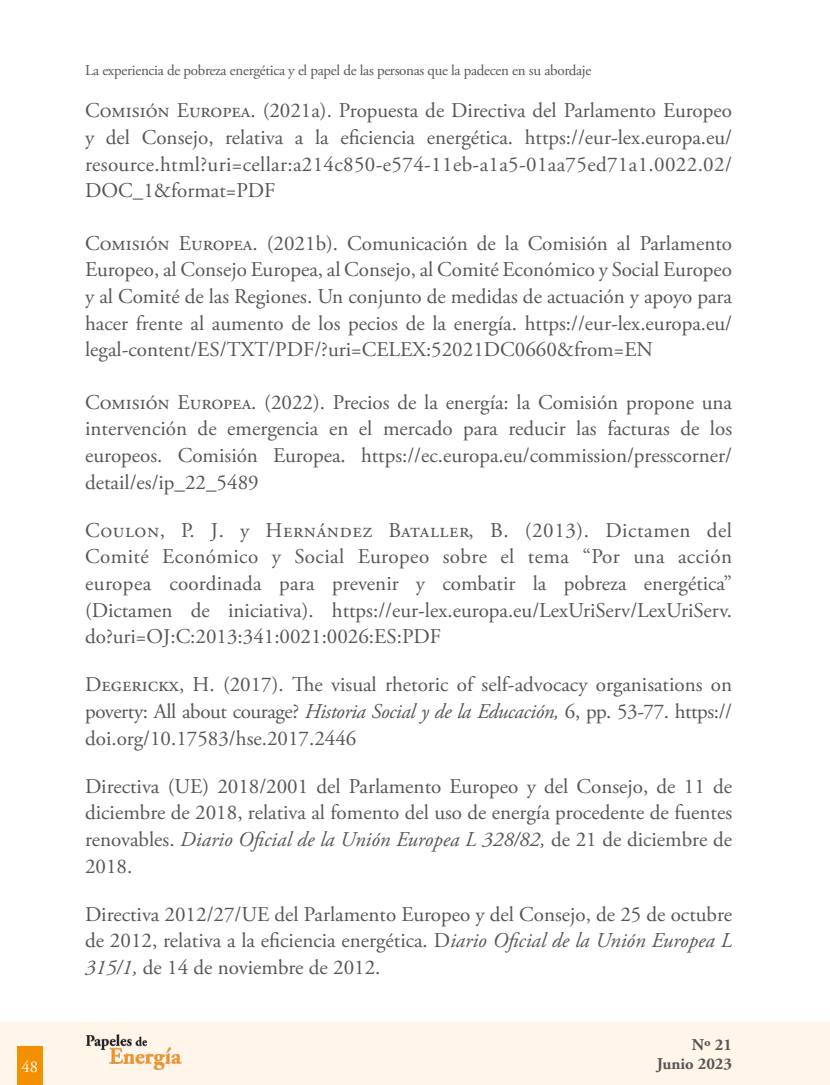
<style>
.page{position:relative;width:830px;height:1085px;background:#fff}
.page>*{position:absolute;margin:0;border:0;box-sizing:border-box;transform-origin:0 0}
.t1{font:21px/26.7px "Adobe Garamond Pro";color:#575756;text-align:justify}
.t2{font:700 16.5px "Adobe Garamond Pro";color:#575756}
.t3{font:16.5px "Adobe Garamond Pro";color:#fff}
.t4{font:15px "Adobe Garamond Pro";letter-spacing:-.02em;color:#575756}
.s1{font-style:italic}
</style>
<div class="page">
<div style="left:0;top:1021px;width:829px;height:63px;background:#fff5e9"></div>
<img style="left:86px;top:1034px;width:95px;height:35px">
<div style="left:17px;top:1046px;width:26px;height:38px;background:#f39000"></div>
<p class="t4" style="left:85px;top:62px;width:507px">La experiencia de pobreza energética y el papel de las personas que la padecen en su abordaje</p>
<p class="t1" style="left:85px;top:98px;width:648px">Comisión Europea. (2021a). Propuesta de Directiva del Parlamento Europeo y del Consejo, relativa a la eficiencia energética. https://eur-lex.europa.eu/ resource.html?uri=cellar:a214c850-e574-11eb-a1a5-01aa75ed71a1.0022.02/ DOC_1&amp;format=PDF</p>
<p class="t1" style="left:85px;top:230px;width:648px">Comisión Europea. (2021b). Comunicación de la Comisión al Parlamento Europeo, al Consejo Europea, al Consejo, al Comité Económico y Social Europeo y al Comité de las Regiones. Un conjunto de medidas de actuación y apoyo para hacer frente al aumento de los pecios de la energía. https://eur-lex.europa.eu/ legal-content/ES/TXT/PDF/?uri=CELEX:52021DC0660&amp;from=EN</p>
<p class="t1" style="left:85px;top:389px;width:648px">Comisión Europea. (2022). Precios de la energía: la Comisión propone una intervención de emergencia en el mercado para reducir las facturas de los europeos. Comisión Europea. https://ec.europa.eu/commission/presscorner/ detail/es/ip_22_5489</p>
<p class="t1" style="left:85px;top:517px;width:648px">Coulon, P. J. y Hernández Bataller, B. (2013). Dictamen del Comité Económico y Social Europeo sobre el tema “Por una acción europea coordinada para prevenir y combatir la pobreza energética” (Dictamen de iniciativa). https://eur-lex.europa.eu/LexUriServ/LexUriServ. do?uri=OJ:C:2013:341:0021:0026:ES:PDF</p>
<p class="t1" style="left:85px;top:672px;width:648px">Degerickx, H. (2017). The visual rhetoric of self-advocacy organisations on poverty: All about courage? <span class="s1">Historia Social y de la Educación,</span> 6, pp. 53-77. https:// doi.org/10.17583/hse.2017.2446</p>
<p class="t1" style="left:85px;top:773px;width:648px">Directiva (UE) 2018/2001 del Parlamento Europeo y del Consejo, de 11 de diciembre de 2018, relativa al fomento del uso de energía procedente de fuentes renovables. <span class="s1">Diario Oficial de la Unión Europea L 328/82,</span> de 21 de diciembre de 2018.</p>
<p class="t1" style="left:85px;top:901px;width:648px">Directiva 2012/27/UE del Parlamento Europeo y del Consejo, de 25 de octubre de 2012, relativa a la eficiencia energética. D<span class="s1">iario Oficial de la Unión Europea L 315/1,</span> de 14 de noviembre de 2012.</p>
<p class="t2" style="left:691px;top:1034px;width:42px">Nº 21</p>
<p class="t3" style="left:22px;top:1056px;width:18px">48</p>
<p class="t2" style="left:656px;top:1054px;width:77px">Junio 2023</p>
</div>
